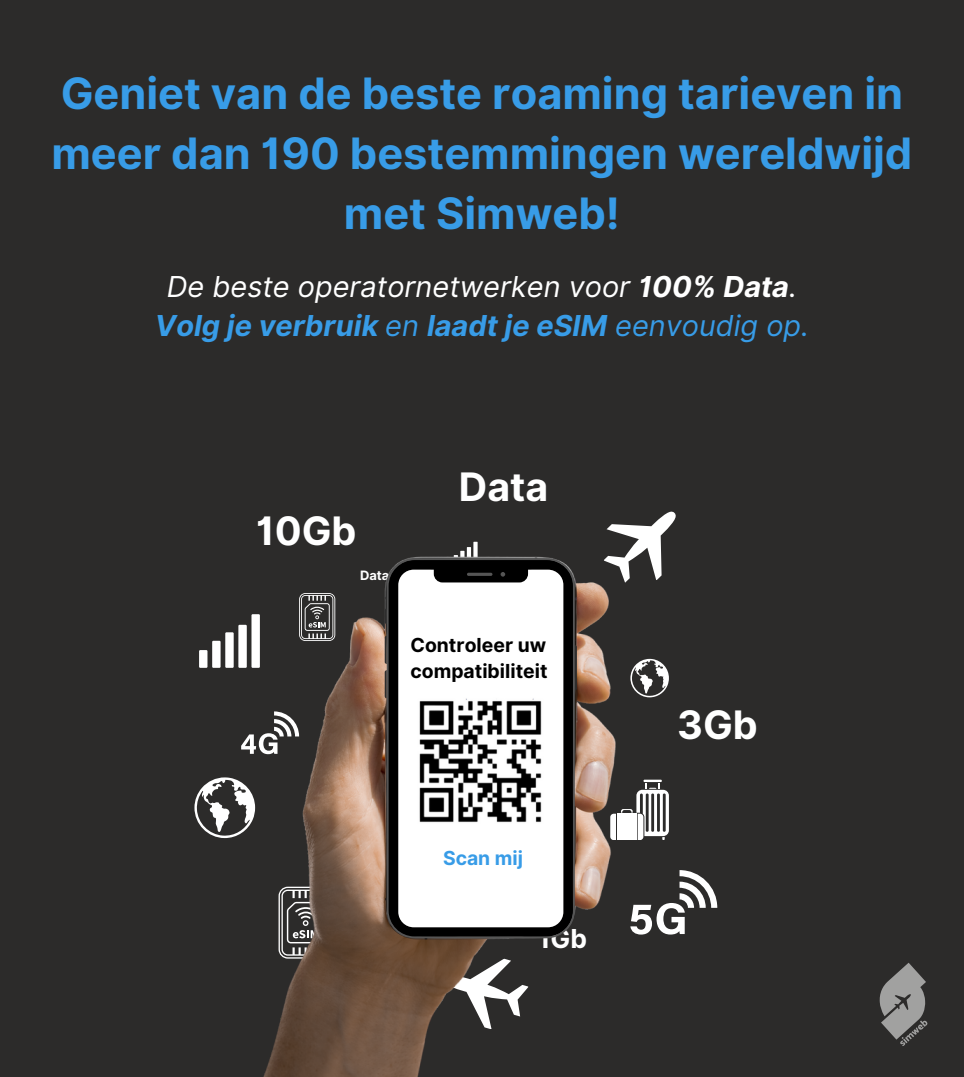
<style>
.page{position:relative;width:964px;height:1077px;background:#2c2b2a}
.page>*{position:absolute;margin:0;border:0;box-sizing:border-box;transform-origin:0 0}
.t1{font:700 43.2px/60px "Inter";color:#389ce7;text-align:center}
.t2{font:700 39.2px "Inter";color:#fff}
.t3{font:italic 700 28.8px "Inter";color:#389ce7}
.t4{font:italic 28.8px "Inter";color:#fff}
.t5{font:700 26.2px "Inter";color:#fff}
.t6{font:700 19.4px/26.6px "Inter";color:#000}
.t7{font:700 19.4px "Inter";color:#389ce7}
.t8{font:700 13px "Inter";color:#fff}
.s1{font-weight:700}
.s2{font-weight:400}
</style>
<div class="page">
<svg style="left:460px;top:551px;width:4px;height:18px"></svg>
<hr style="left:467px;top:547px;width:4px;height:22px;background:#fff">
<svg style="left:473px;top:542px;width:4px;height:27px"></svg>
<img style="left:263px;top:555px;width:352px;height:522px">
<svg style="left:385px;top:609px;width:2px;height:15px"></svg>
<svg style="left:385px;top:636px;width:2px;height:28px"></svg>
<svg style="left:385px;top:670px;width:2px;height:28px"></svg>
<svg style="left:575px;top:645px;width:2px;height:45px"></svg>
<svg style="left:387px;top:558px;width:188px;height:380px;background:#939393"></svg>
<svg style="left:595px;top:511px;width:81px;height:81px"></svg>
<svg style="left:630px;top:870px;width:87px;height:65px"></svg>
<svg style="left:630px;top:659px;width:39px;height:38px"></svg>
<svg style="left:299px;top:593px;width:36px;height:48px"></svg>
<svg style="left:194px;top:777px;width:61px;height:61px"></svg>
<div style="left:199px;top:650px;width:8px;height:18px;background:#fff"></div>
<div style="left:212px;top:641px;width:9px;height:27px;background:#fff"></div>
<div style="left:225px;top:632px;width:9px;height:36px;background:#fff"></div>
<div style="left:238px;top:625px;width:9px;height:43px;background:#fff"></div>
<div style="left:251px;top:614px;width:9px;height:54px;background:#fff"></div>
<svg style="left:241px;top:711px;width:58px;height:43px"></svg>
<svg style="left:610px;top:780px;width:59px;height:60px"></svg>
<div style="left:402px;top:622px;width:158px;height:74px;background:#fff"></div>
<div style="left:402px;top:835px;width:158px;height:75px;background:#fff"></div>
<svg style="left:880px;top:963px;width:47px;height:83px"></svg>
<p class="t1" style="left:51px;top:63px;width:862px">Geniet van de beste roaming tarieven in meer dan 190 bestemmingen wereldwijd met Simweb!</p>
<p class="t4" style="left:167px;top:269px;width:632px">De beste operatornetwerken voor <span class="s1">100% Data</span>.</p>
<p class="t3" style="left:155px;top:308px;width:656px">Volg je verbruik <span class="s2">en</span> laadt je eSIM <span class="s2">eenvoudig op.</span></p>
<p class="t2" style="left:256px;top:507px;width:102px">10Gb</p>
<p class="t8" style="left:360px;top:568px;width:31px">Data</p>
<p class="t2" style="left:459px;top:463px;width:91px">Data</p>
<p class="t6" style="left:410px;top:631px;width:139px">Controleer uw compatibiliteit</p>
<p class="t7" style="left:443px;top:846px;width:81px">Scan mij</p>
<p class="t5" style="left:538px;top:922px;width:50px">1Gb</p>
<p class="t2" style="left:677px;top:701px;width:82px">3Gb</p>
</div>
